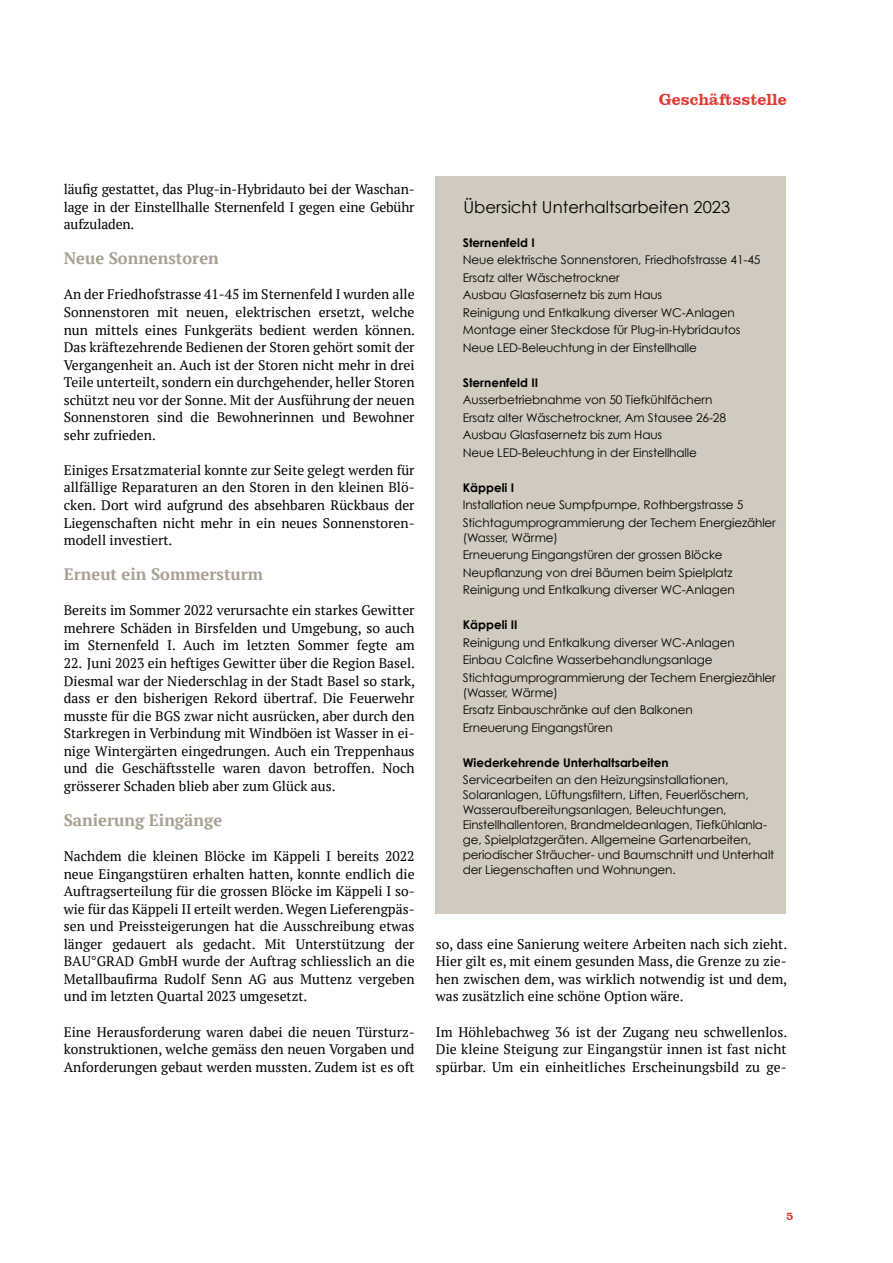
<style>
.page{position:relative;width:893px;height:1263px;background:#fff}
.page>*{position:absolute;margin:0;border:0;box-sizing:border-box;transform-origin:0 0}
.t1{font:700 16.5px "PT Serif";color:#a8a091}
.t2{font:16.5px "Century Gothic";color:#000}
.t3{font:800 16.5px "Clarendon BT";color:#e13733}
.t4{font:13.8px/17.5px "PT Serif";color:#000;text-align:justify}
.t5{font:12px/17.5px "Century Gothic";letter-spacing:-.01em;color:#000}
.t6{font:700 12px "Century Gothic";color:#000}
.t7{font:800 12px "Clarendon BT";color:#e13733}
</style>
<div class="page">
<div style="left:435px;top:176px;width:351px;height:738px;background:#d1cbbf"></div>
<p class="t3" style="left:659px;top:89px;width:129px">Geschäftsstelle</p>
<p class="t4" style="left:64px;top:180px;width:352px">läufig gestattet, das Plug-in-Hybridauto bei der Waschan&shy;lage in der Einstellhalle Sternenfeld I gegen eine Gebühr aufzuladen.</p>
<p class="t1" style="left:64px;top:248px;width:157px">Neue Sonnenstoren</p>
<p class="t4" style="left:64px;top:286px;width:353px">An der Friedhofstrasse 41-45 im Sternenfeld I wurden alle Sonnenstoren mit neuen, elektrischen ersetzt, welche nun mittels eines Funkgeräts bedient werden können.<br>Das kräftezehrende Bedienen der Storen gehört somit der Vergangenheit an. Auch ist der Storen nicht mehr in drei Teile unterteilt, sondern ein durchgehender, heller Storen schützt neu vor der Sonne. Mit der Ausführung der neuen Sonnenstoren sind die Bewohnerinnen und Bewohner sehr zufrieden.</p>
<p class="t4" style="left:64px;top:461px;width:352px">Einiges Ersatzmaterial konnte zur Seite gelegt werden für allfällige Reparaturen an den Storen in den kleinen Blö&shy;cken. Dort wird aufgrund des absehbaren Rückbaus der Liegenschaften nicht mehr in ein neues Sonnenstoren&shy;modell investiert.</p>
<p class="t1" style="left:64px;top:564px;width:201px">Erneut ein Sommersturm</p>
<p class="t4" style="left:64px;top:601px;width:352px">Bereits im Sommer 2022 verursachte ein starkes Gewitter mehrere Schäden in Birsfelden und Umgebung, so auch im Sternenfeld I. Auch im letzten Sommer fegte am</p>
<p class="t4" style="left:64px;top:654px;width:353px">22. Juni 2023 ein heftiges Gewitter über die Region Basel.<br>Diesmal war der Niederschlag in der Stadt Basel so stark, dass er den bisherigen Rekord übertraf. Die Feuerwehr musste für die BGS zwar nicht ausrücken, aber durch den Starkregen in Verbindung mit Windböen ist Wasser in ei&shy;nige Wintergärten eingedrungen. Auch ein Treppenhaus und die Geschäftsstelle waren davon betroffen. Noch grösserer Schaden blieb aber zum Glück aus.</p>
<p class="t1" style="left:64px;top:809px;width:160px">Sanierung Eingänge</p>
<p class="t4" style="left:64px;top:847px;width:352px">Nachdem die kleinen Blöcke im Käppeli I bereits 2022 neue Eingangstüren erhalten hatten, konnte endlich die Auftragserteilung für die grossen Blöcke im Käppeli I so&shy;wie für das Käppeli II erteilt werden. Wegen Lieferengpäs&shy;sen und Preissteigerungen hat die Ausschreibung etwas länger gedauert als gedacht. Mit Unterstützung der BAU°GRAD GmbH wurde der Auftrag schliesslich an die Metallbaufirma Rudolf Senn AG aus Muttenz vergeben und im letzten Quartal 2023 umgesetzt.</p>
<p class="t4" style="left:64px;top:1023px;width:352px">Eine Herausforderung waren dabei die neuen Türsturz&shy;konstruktionen, welche gemäss den neuen Vorgaben und Anforderungen gebaut werden mussten. Zudem ist es oft</p>
<p class="t2" style="left:463px;top:197px;width:268px">Übersicht Unterhaltsarbeiten 2023</p>
<p class="t6" style="left:463px;top:235px;width:73px">Sternenfeld I</p>
<p class="t5" style="left:463px;top:251px;width:299px">Neue elektrische Sonnenstoren, Friedhofstrasse 41-45<br>Ersatz alter Wäschetrockner<br>Ausbau Glasfasernetz bis zum Haus<br>Reinigung und Entkalkung diverser WC-Anlagen Montage einer Steckdose für Plug-in-Hybridautos Neue LED-Beleuchtung in der Einstellhalle</p>
<p class="t6" style="left:463px;top:375px;width:77px">Sternenfeld II</p>
<p class="t5" style="left:463px;top:391px;width:265px">Ausserbetriebnahme von 50 Tiefkühlfächern Ersatz alter Wäschetrockner, Am Stausee 26-28<br>Ausbau Glasfasernetz bis zum Haus<br>Neue LED-Beleuchtung in der Einstellhalle</p>
<p class="t6" style="left:463px;top:480px;width:53px">Käppeli I</p>
<p class="t5" style="left:463px;top:496px;width:315px">Installation neue Sumpfpumpe, Rothbergstrasse 5<br>Stichtagumprogrammierung der Techem Energiezähler</p>
<p class="t5" style="left:463px;top:528px;width:274px">(Wasser, Wärme)<br>Erneuerung Eingangstüren der grossen Blöcke Neupflanzung von drei Bäumen beim Spielplatz Reinigung und Entkalkung diverser WC-Anlagen</p>
<p class="t6" style="left:463px;top:617px;width:56px">Käppeli II</p>
<p class="t5" style="left:463px;top:634px;width:315px">Reinigung und Entkalkung diverser WC-Anlagen<br>Einbau Calcfine Wasserbehandlungsanlage<br>Stichtagumprogrammierung der Techem Energiezähler</p>
<p class="t5" style="left:463px;top:684px;width:231px">(Wasser, Wärme)<br>Ersatz Einbauschränke auf den Balkonen<br>Erneuerung Eingangstüren</p>
<p class="t6" style="left:463px;top:755px;width:207px">Wiederkehrende Unterhaltsarbeiten</p>
<p class="t5" style="left:463px;top:772px;width:313px;line-height:15px">Servicearbeiten an den Heizungsinstallationen, Solaranlagen, Lüftungsfiltern, Liften, Feuerlöschern, Wasseraufbereitungsanlagen, Beleuchtungen, Einstellhallentoren, Brandmeldeanlagen, Tiefkühlanla&shy;ge, Spielplatzgeräten. Allgemeine Gartenarbeiten, periodischer Sträucher- und Baumschnitt und Unterhalt der Liegenschaften und Wohnungen.</p>
<p class="t4" style="left:436px;top:935px;width:353px">so, dass eine Sanierung weitere Arbeiten nach sich zieht.<br>Hier gilt es, mit einem gesunden Mass, die Grenze zu zie&shy;hen zwischen dem, was wirklich notwendig ist und dem, was zusätzlich eine schöne Option wäre.</p>
<p class="t4" style="left:436px;top:1023px;width:353px">Im Höhlebachweg 36 ist der Zugang neu schwellenlos.<br>Die kleine Steigung zur Eingangstür innen ist fast nicht spürbar. Um ein einheitliches Erscheinungsbild zu ge-</p>
<p class="t7" style="left:786px;top:1208px;width:9px">5</p>
</div>
